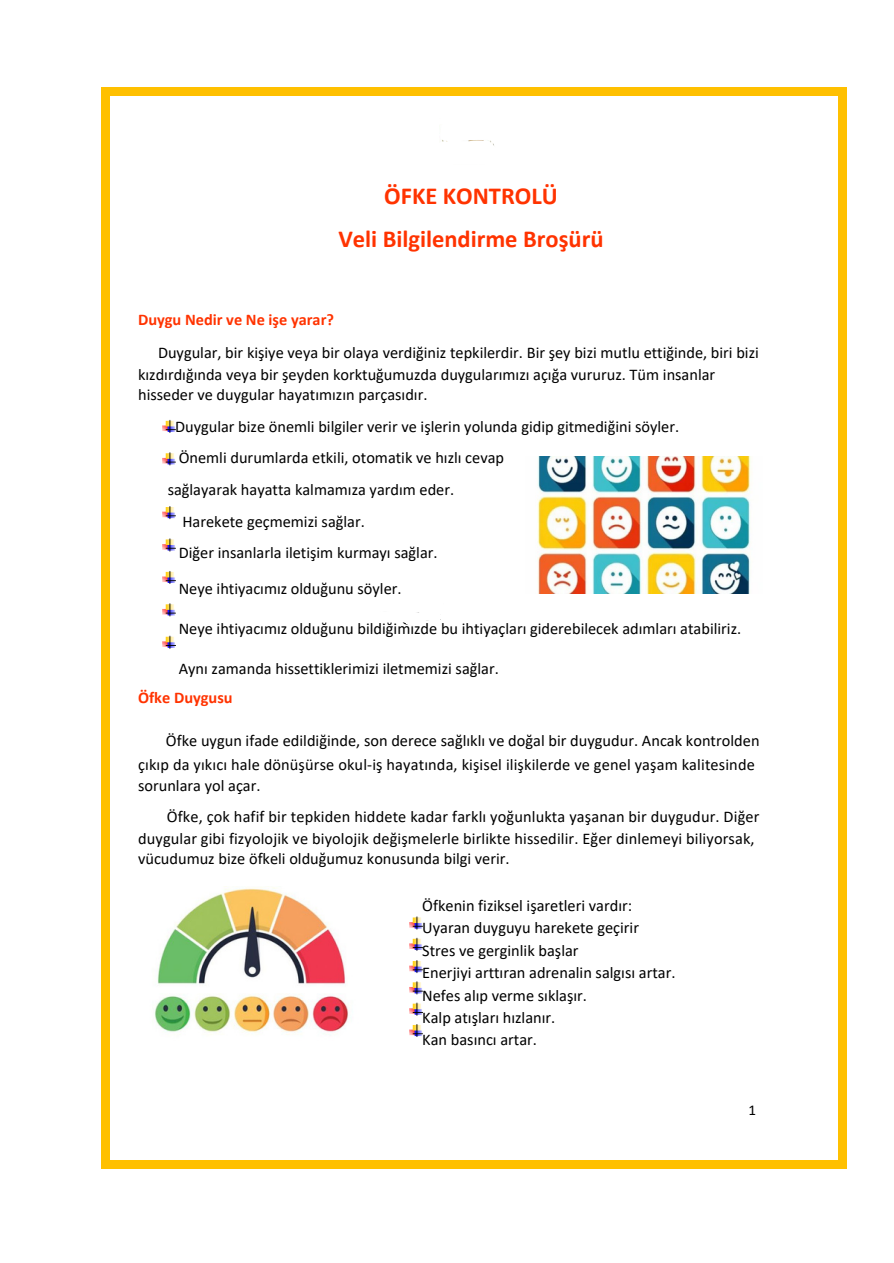
<style>
.page{position:relative;width:894px;height:1263px;background:#fff}
.page>*{position:absolute;margin:0;border:0;box-sizing:border-box;transform-origin:0 0}
.t1{font:700 24.45px "Calibri";color:#f30}
.t2{font:16.35px "Calibri";color:#000}
.t3{font:700 16.35px "Calibri";color:#f30}
.t4{font:15px "Calibri";color:#000}
</style>
<div class="page">
<img style="left:162px;top:420px;width:260px;height:617px">
<img style="left:155px;top:886px;width:209px;height:151px">
<img style="left:537px;top:456px;width:214px;height:138px">
<div style="left:101px;top:88px;width:8px;height:8px;background:#ffc000"></div>
<div style="left:109px;top:88px;width:729px;height:8px;background:#ffc000"></div>
<div style="left:838px;top:88px;width:8px;height:8px;background:#ffc000"></div>
<div style="left:101px;top:96px;width:8px;height:1065px;background:#ffc000"></div>
<div style="left:838px;top:96px;width:8px;height:1065px;background:#ffc000"></div>
<div style="left:101px;top:1161px;width:8px;height:8px;background:#ffc000"></div>
<div style="left:109px;top:1161px;width:729px;height:8px;background:#ffc000"></div>
<div style="left:838px;top:1161px;width:8px;height:8px;background:#ffc000"></div>
<svg style="left:442px;top:140px;width:52px;height:6px"></svg>
<svg style="left:346px;top:596px;width:76px;height:29px"></svg>
<p class="t1" style="left:384px;top:186px;width:175px">ÖFKE KONTROLÜ</p>
<p class="t1" style="left:338px;top:229px;width:266px">Veli Bilgilendirme Broşürü</p>
<p class="t3" style="left:138px;top:313px;width:197px">Duygu Nedir ve Ne işe yarar?</p>
<p class="t2" style="left:158px;top:346px;width:602px">Duygular, bir kişiye veya bir olaya verdiğiniz tepkilerdir. Bir şey bizi mutlu ettiğinde, biri bizi</p>
<p class="t2" style="left:138px;top:367px;width:578px">kızdırdığında veya bir şeyden korktuğumuzda duygularımızı açığa vururuz. Tüm insanlar</p>
<p class="t2" style="left:138px;top:388px;width:291px">hisseder ve duygular hayatımızın parçasıdır.</p>
<p class="t2" style="left:175px;top:419px;width:505px">Duygular bize önemli bilgiler verir ve işlerin yolunda gidip gitmediğini söyler.</p>
<p class="t2" style="left:179px;top:451px;width:327px">Önemli durumlarda etkili, otomatik ve hızlı cevap</p>
<p class="t2" style="left:168px;top:483px;width:288px">sağlayarak hayatta kalmamıza yardım eder.</p>
<p class="t2" style="left:182px;top:514px;width:184px">Harekete geçmemizi sağlar.</p>
<p class="t2" style="left:179px;top:546px;width:260px">Diğer insanlarla iletişim kurmayı sağlar.</p>
<p class="t2" style="left:179px;top:582px;width:224px">Neye ihtiyacımız olduğunu söyler.</p>
<p class="t2" style="left:179px;top:621px;width:564px">Neye ihtiyacımız olduğunu bildiğimizde bu ihtiyaçları giderebilecek adımları atabiliriz.</p>
<p class="t2" style="left:179px;top:661px;width:321px">Aynı zamanda hissettiklerimizi iletmemizi sağlar.</p>
<p class="t3" style="left:138px;top:690px;width:96px">Öfke Duygusu</p>
<p class="t2" style="left:166px;top:733px;width:595px">Öfke uygun ifade edildiğinde, son derece sağlıklı ve doğal bir duygudur. Ancak kontrolden</p>
<p class="t2" style="left:138px;top:758px;width:618px">çıkıp da yıkıcı hale dönüşürse okul-iş hayatında, kişisel ilişkilerde ve genel yaşam kalitesinde</p>
<p class="t2" style="left:138px;top:778px;width:124px">sorunlara yol açar.</p>
<p class="t2" style="left:167px;top:810px;width:594px">Öfke, çok hafif bir tepkiden hiddete kadar farklı yoğunlukta yaşanan bir duygudur. Diğer</p>
<p class="t2" style="left:138px;top:831px;width:618px">duygular gibi fizyolojik ve biyolojik değişmelerle birlikte hissedilir. Eğer dinlemeyi biliyorsak,</p>
<p class="t2" style="left:138px;top:852px;width:373px">vücudumuz bize öfkeli olduğumuz konusunda bilgi verir.</p>
<p class="t2" style="left:422px;top:898px;width:211px">Öfkenin fiziksel işaretleri vardır:</p>
<p class="t2" style="left:422px;top:921px;width:218px">Uyaran duyguyu harekete geçirir</p>
<p class="t2" style="left:422px;top:943px;width:158px">Stres ve gerginlik başlar</p>
<p class="t2" style="left:422px;top:966px;width:255px">Enerjiyi arttıran adrenalin salgısı artar.</p>
<p class="t2" style="left:422px;top:988px;width:166px">Nefes alıp verme sıklaşır.</p>
<p class="t2" style="left:422px;top:1011px;width:134px">Kalp atışları hızlanır.</p>
<p class="t2" style="left:422px;top:1033px;width:116px">Kan basıncı artar.</p>
<p class="t4" style="left:748px;top:1104px;width:9px">1</p>
</div>
